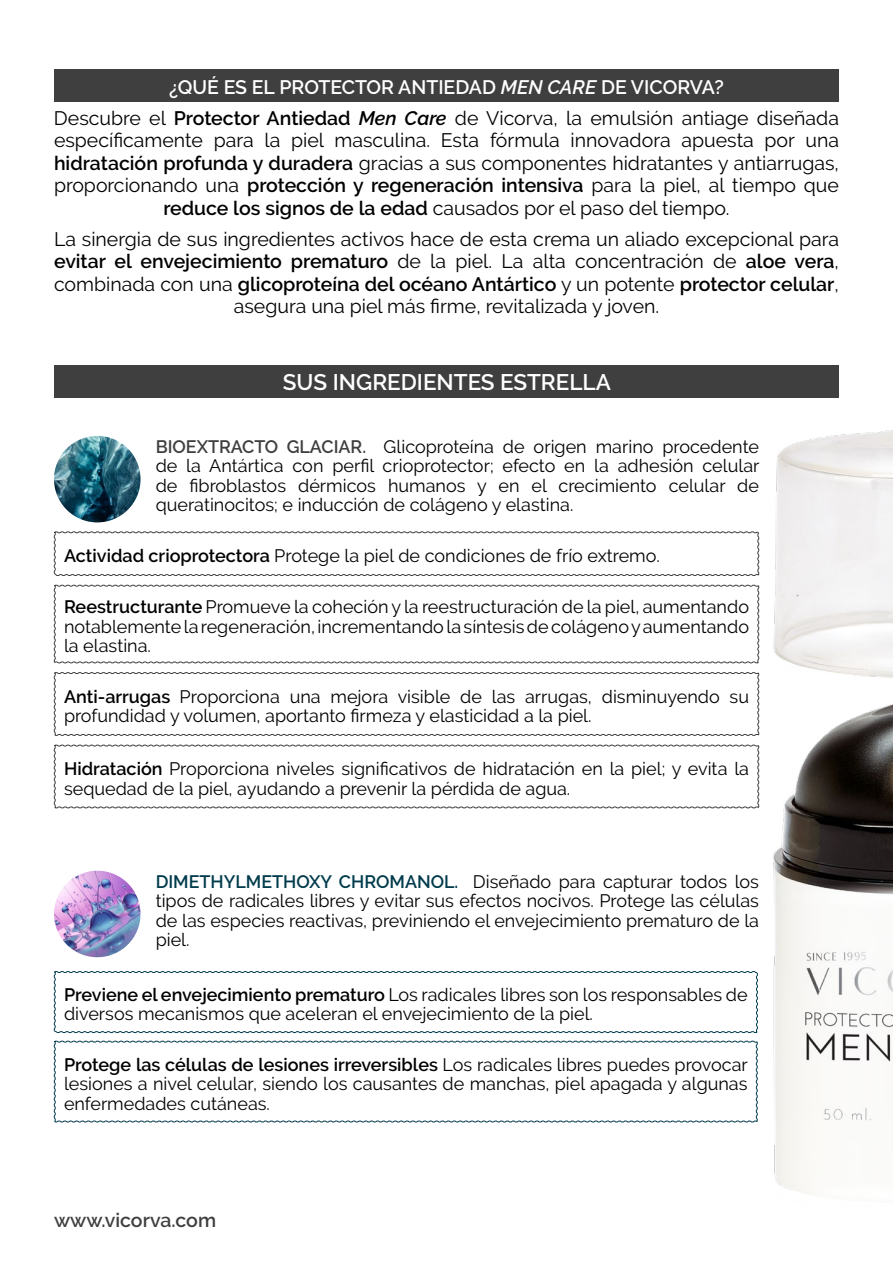
<style>
.page{position:relative;width:893px;height:1263px;background:#fff}
.page>*{position:absolute;margin:0;border:0;box-sizing:border-box;transform-origin:0 0}
.t1{font:600 22.5px "Raleway";color:#fff}
.t2{font:19.5px/22.5px "Raleway";color:#000;text-align:center}
.t3{font:600 19.5px "Raleway";color:#3f3f40}
.t4{font:18px/19.5px "Raleway";color:#000;text-align:justify}
.s1{font-weight:600;color:#fff}
.s2{font-weight:600;font-style:italic;color:#fff}
.s3{font-weight:600}
.s4{font-weight:600;font-style:italic}
.s5{font-weight:600;color:#3f3f40}
.s6{font-weight:600;color:#003b4c}
</style>
<div class="page">
<div style="left:54px;top:69px;width:785px;height:33px;background:#3f3f40"></div>
<div style="left:54px;top:365px;width:785px;height:33px;background:#3f3f40"></div>
<svg style="left:53px;top:531px;width:707px;height:45px"></svg>
<svg style="left:53px;top:584px;width:707px;height:80px"></svg>
<svg style="left:53px;top:672px;width:707px;height:64px"></svg>
<svg style="left:53px;top:744px;width:707px;height:65px"></svg>
<img style="left:54px;top:436px;width:87px;height:86px;border-radius:43px">
<img style="left:773px;top:430px;width:120px;height:764px">
<svg style="left:53px;top:971px;width:705px;height:62px"></svg>
<svg style="left:53px;top:1040px;width:705px;height:83px"></svg>
<img style="left:54px;top:871px;width:87px;height:86px;border-radius:43px">
<p class="t2" style="left:54px;top:71px;width:786px;line-height:31px"><span class="s1">¿QUÉ ES EL PROTECTOR ANTIEDAD</span> <span class="s2">MEN CARE</span> <span class="s1">DE VICORVA?<br></span>Descubre el <span class="s3">Protector Antiedad</span> <span class="s4">Men Care</span> de Vicorva, la emulsión antiage diseñada</p>
<p class="t2" style="left:54px;top:129px;width:786px">específicamente para la piel masculina. Esta fórmula innovadora apuesta por una <span class="s3">hidratación profunda y duradera</span> gracias a sus componentes hidratantes y antiarrugas, proporcionando una <span class="s3">protección y regeneración intensiva</span> para la piel, al tiempo que <span class="s3">reduce los signos de la edad</span> causados por el paso del tiempo.</p>
<p class="t2" style="left:54px;top:227px;width:786px">La sinergia de sus ingredientes activos hace de esta crema un aliado excepcional para <span class="s3">evitar el envejecimiento prematuro</span> de la piel. La alta concentración de <span class="s3">aloe vera</span>, combinada con una <span class="s3">glicoproteína del océano Antártico</span> y un potente <span class="s3">protector celular</span>, asegura una piel más firme, revitalizada y joven.</p>
<p class="t1" style="left:283px;top:370px;width:330px">SUS INGREDIENTES ESTRELLA</p>
<p class="t4" style="left:156px;top:437px;width:605px"><span class="s5">BIOEXTRACTO GLACIAR.</span> Glicoproteína de origen marino procedente de la Antártica con perfil crioprotector; efecto en la adhesión celular de fibroblastos dérmicos humanos y en el crecimiento celular de queratinocitos; e inducción de colágeno y elastina.</p>
<p class="t4" style="left:64px;top:546px;width:597px"><span class="s3">Actividad crioprotectora</span> Protege la piel de condiciones de frío extremo.</p>
<p class="t4" style="left:64px;top:597px;width:686px"><span class="s3">Reestructurante</span> Promueve la coheción y la reestructuración de la piel, aumentando notablemente la regeneración, incrementando la síntesis de colágeno y aumentando la elastina.</p>
<p class="t4" style="left:64px;top:686px;width:686px"><span class="s3">Anti-arrugas</span> Proporciona una mejora visible de las arrugas, disminuyendo su profundidad y volumen, aportanto firmeza y elasticidad a la piel.</p>
<p class="t4" style="left:64px;top:759px;width:686px"><span class="s3">Hidratación</span> Proporciona niveles significativos de hidratación en la piel; y evita la sequedad de la piel, ayudando a prevenir la pérdida de agua.</p>
<p class="t4" style="left:156px;top:871px;width:605px"><span class="s6">DIMETHYLMETHOXY CHROMANOL.</span> Diseñado para capturar todos los tipos de radicales libres y evitar sus efectos nocivos. Protege las células de las especies reactivas, previniendo el envejecimiento prematuro de la piel.</p>
<p class="t4" style="left:64px;top:985px;width:685px"><span class="s3">Previene el envejecimiento prematuro</span> Los radicales libres son los responsables de diversos mecanismos que aceleran el envejecimiento de la piel.</p>
<p class="t4" style="left:64px;top:1054px;width:685px"><span class="s3">Protege las células de lesiones irreversibles</span> Los radicales libres puedes provocar lesiones a nivel celular, siendo los causantes de manchas, piel apagada y algunas enfermedades cutáneas.</p>
<p class="t3" style="left:54px;top:1209px;width:164px">www.vicorva.com</p>
</div>
